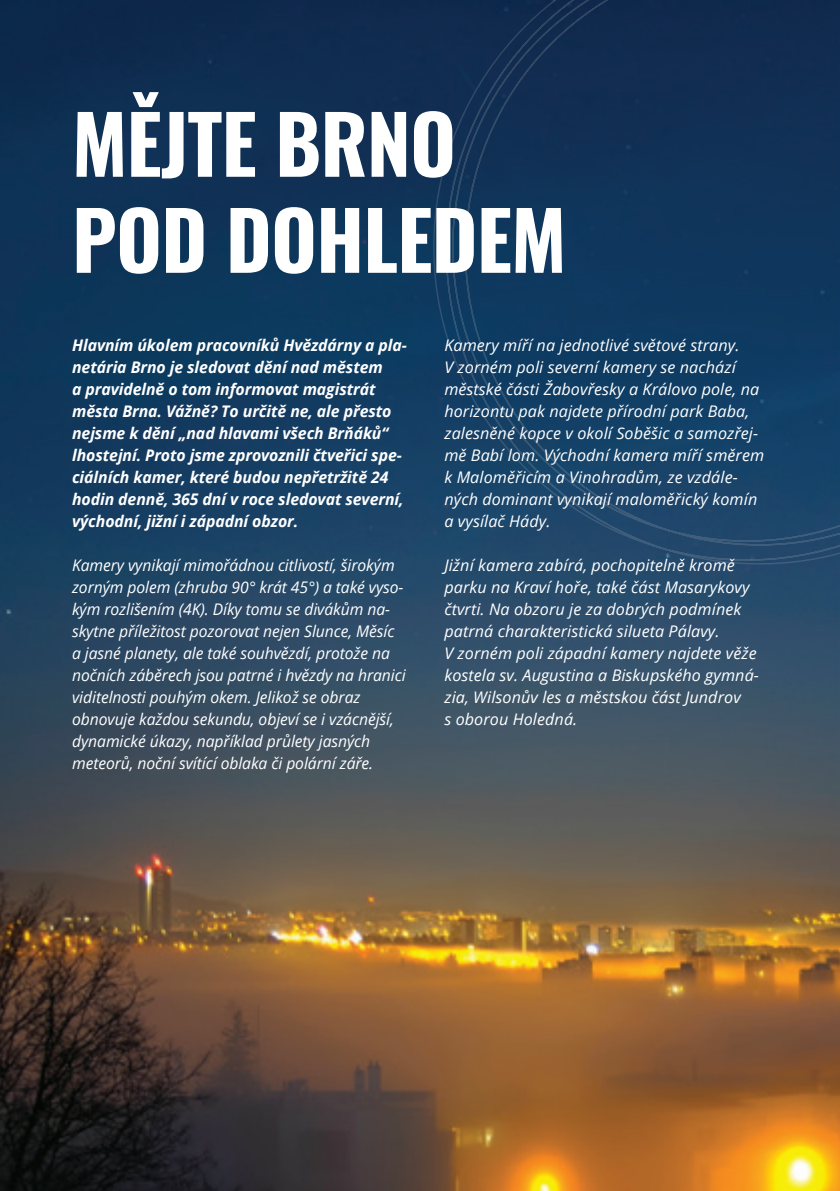
<style>
.page{position:relative;width:840px;height:1191px;background:#fff}
.page>*{position:absolute;margin:0;border:0;box-sizing:border-box;transform-origin:0 0}
.t1{font:700 80px/96px "Oswald";letter-spacing:-.01em;color:#fff}
.t2{font:italic 16px/22px "Open Sans";letter-spacing:.005em;color:#fff}
.t3{font:italic 700 16px/22px "Open Sans";letter-spacing:-.005em;color:#fff}
</style>
<div class="page">
<img style="left:0;top:0;width:839px;height:1191px">
<svg style="left:433px;top:0;width:406px;height:602px;background:#143a5e"></svg>
<h1 class="t1" style="left:72px;top:101px;width:495px">MĚJTE BRNO<br>POD DOHLEDEM</h1>
<p class="t3" style="left:72px;top:334px;width:336px">Hlavním úkolem pracovníků Hvězdárny a pla&shy;netária Brno je sledovat dění nad městem<br>a pravidelně o tom informovat magistrát města Brna. Vážně? To určitě ne, ale přesto nejsme k dění „nad hlavami všech Brňáků“ lhostejní. Proto jsme zprovoznili čtveřici spe&shy;ciálních kamer, které budou nepřetržitě 24 hodin denně, 365 dní v roce sledovat severní, východní, jižní i západní obzor.</p>
<p class="t2" style="left:72px;top:554px;width:335px">Kamery vynikají mimořádnou citlivostí, širokým zorným polem (zhruba 90° krát 45°) a také vyso&shy;kým rozlišením (4K). Díky tomu se divákům na&shy;skytne příležitost pozorovat nejen Slunce, Měsíc a jasné planety, ale také souhvězdí, protože na nočních záběrech jsou patrné i hvězdy na hranici viditelnosti pouhým okem. Jelikož se obraz obnovuje každou sekundu, objeví se i vzácnější, dynamické úkazy, například průlety jasných meteorů, noční svítící oblaka či polární záře.</p>
<p class="t2" style="left:444px;top:334px;width:321px">Kamery míří na jednotlivé světové strany.<br>V zorném poli severní kamery se nachází městské části Žabovřesky a Královo pole, na horizontu pak najdete přírodní park Baba, zalesněné kopce v okolí Soběšic a samozřej&shy;mě Babí lom. Východní kamera míří směrem k Maloměřicím a Vinohradům, ze vzdále&shy;ných dominant vynikají maloměřický komín a vysílač Hády.</p>
<p class="t2" style="left:444px;top:554px;width:316px">Jižní kamera zabírá, pochopitelně kromě parku na Kraví hoře, také část Masarykovy čtvrti. Na obzoru je za dobrých podmínek patrná charakteristická silueta Pálavy.<br>V zorném poli západní kamery najdete věže kostela sv. Augustina a Biskupského gymná&shy;zia, Wilsonův les a městskou část Jundrov<br>s oborou Holedná.</p>
</div>
